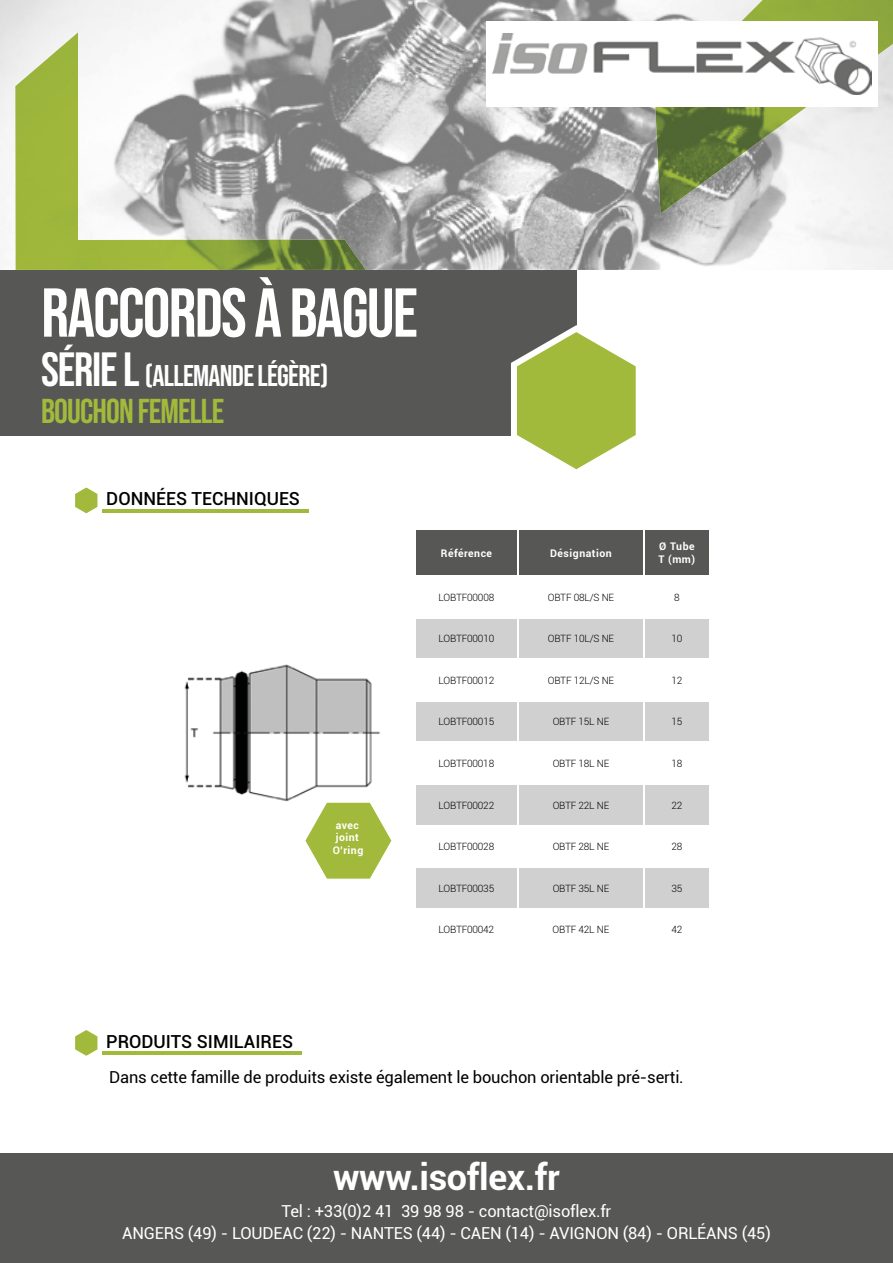
<style>
.page{position:relative;width:893px;height:1263px;background:#fff}
.page>*{position:absolute;margin:0;border:0;box-sizing:border-box;transform-origin:0 0}
.t1{font:69px "Bebas Neue";letter-spacing:-.025em;color:#fff}
.t2{font:700 36px "Roboto";letter-spacing:-.01em;color:#fff}
.t3{font:34.5px "Bebas Neue";letter-spacing:-.025em;color:#a2ba3b}
.t4{font:30px "Bebas Neue";letter-spacing:-.025em;color:#fff}
.t5{font:500 18px "Roboto";color:#000}
.t6{font:16.5px/22px "Roboto";letter-spacing:-.01em;color:#fff;text-align:center}
.t7{font:16.5px "Roboto";letter-spacing:-.01em;color:#000}
.t8{font:700 10.5px/12.6px "Roboto";letter-spacing:.05em;color:#fff}
.t9{font:300 10.05px "Roboto";letter-spacing:-.02em;color:#000}
.s1{font-size:48px}
</style>
<div class="page">
<img style="left:0;top:0;width:893px;height:270px">
<img style="left:15px;top:32px;width:351px;height:238px">
<div style="left:0;top:270px;width:576px;height:166px;background:#575756"></div>
<svg style="left:511px;top:325px;width:125px;height:145px"></svg>
<img style="left:655px;top:0;width:238px;height:214px">
<div style="left:486px;top:21px;width:392px;height:85px;background:#fff"></div>
<img style="left:492px;top:34px;width:380px;height:60px">
<div style="left:0;top:1153px;width:893px;height:110px;background:#575756"></div>
<svg style="left:75px;top:1030px;width:28px;height:26px"></svg>
<hr style="left:102px;top:1052px;width:200px;height:3px;background:#a2ba3b">
<svg style="left:75px;top:487px;width:28px;height:27px"></svg>
<hr style="left:102px;top:509px;width:206px;height:3px;background:#a2ba3b">
<img style="left:184px;top:664px;width:197px;height:138px">
<div style="left:416px;top:530px;width:293px;height:45px;background:#575756"></div>
<svg style="left:416px;top:619px;width:293px;height:289px;fill:#d0d0d0"></svg>
<hr style="left:517px;top:530px;width:2px;height:46px;background:#fff">
<hr style="left:643px;top:530px;width:1px;height:46px;background:#fff">
<hr style="left:518px;top:618px;width:1px;height:41px;background:#fff">
<hr style="left:643px;top:618px;width:1px;height:41px;background:#fff">
<hr style="left:414px;top:659px;width:104px;height:1px;background:#fff">
<hr style="left:518px;top:659px;width:126px;height:1px;background:#fff">
<hr style="left:518px;top:660px;width:1px;height:40px;background:#fff">
<hr style="left:644px;top:659px;width:67px;height:1px;background:#fff">
<hr style="left:643px;top:660px;width:1px;height:40px;background:#fff">
<hr style="left:414px;top:700px;width:104px;height:1px;background:#fff">
<hr style="left:518px;top:700px;width:126px;height:1px;background:#fff">
<hr style="left:518px;top:701px;width:1px;height:41px;background:#fff">
<hr style="left:518px;top:743px;width:1px;height:40px;background:#fff">
<hr style="left:518px;top:784px;width:1px;height:41px;background:#fff">
<hr style="left:518px;top:826px;width:1px;height:40px;background:#fff">
<hr style="left:518px;top:868px;width:1px;height:40px;background:#fff">
<hr style="left:644px;top:700px;width:67px;height:1px;background:#fff">
<hr style="left:643px;top:701px;width:1px;height:41px;background:#fff">
<hr style="left:643px;top:743px;width:1px;height:40px;background:#fff">
<hr style="left:643px;top:784px;width:1px;height:41px;background:#fff">
<hr style="left:643px;top:826px;width:1px;height:40px;background:#fff">
<hr style="left:643px;top:868px;width:1px;height:40px;background:#fff">
<hr style="left:414px;top:742px;width:104px;height:1px;background:#fff">
<hr style="left:414px;top:783px;width:104px;height:1px;background:#fff">
<hr style="left:414px;top:825px;width:104px;height:1px;background:#fff">
<hr style="left:414px;top:866px;width:104px;height:2px;background:#fff">
<hr style="left:518px;top:742px;width:126px;height:1px;background:#fff">
<hr style="left:518px;top:783px;width:126px;height:1px;background:#fff">
<hr style="left:518px;top:825px;width:126px;height:1px;background:#fff">
<hr style="left:518px;top:866px;width:126px;height:2px;background:#fff">
<hr style="left:644px;top:742px;width:67px;height:1px;background:#fff">
<hr style="left:644px;top:783px;width:67px;height:1px;background:#fff">
<hr style="left:644px;top:825px;width:67px;height:1px;background:#fff">
<hr style="left:644px;top:866px;width:67px;height:2px;background:#fff">
<svg style="left:304px;top:801px;width:88px;height:78px"></svg>
<h1 class="t1" style="left:41px;top:274px;width:378px">RACCORDS À BAGUE</h1>
<h3 class="t4" style="left:41px;top:359px;width:289px"><span class="s1">SÉRIE L</span> (ALLEMANDE LÉGÈRE)</h3>
<h3 class="t3" style="left:41px;top:392px;width:185px">BOUCHON FEMELLE</h3>
<h3 class="t5" style="left:106px;top:486px;width:195px">DONNÉES TECHNIQUES</h3>
<p class="t8" style="left:333px;top:818px;width:32px">avec joint<br>O'ring</p>
<h3 class="t5" style="left:106px;top:1028px;width:188px">PRODUITS SIMILAIRES</h3>
<p class="t8" style="left:441px;top:546px;width:53px">Référence</p>
<p class="t8" style="left:550px;top:546px;width:63px">Désignation</p>
<p class="t8" style="left:658px;top:540px;width:38px">Ø Tube<br>T (mm)</p>
<p class="t9" style="left:439px;top:590px;width:57px">LOBTF00008</p>
<p class="t9" style="left:548px;top:590px;width:68px">OBTF 08L/S NE</p>
<p class="t9" style="left:674px;top:590px;width:7px">8</p>
<p class="t9" style="left:439px;top:632px;width:57px">LOBTF00010</p>
<p class="t9" style="left:548px;top:632px;width:68px">OBTF 10L/S NE</p>
<p class="t9" style="left:671px;top:632px;width:12px">10</p>
<p class="t9" style="left:439px;top:673px;width:57px">LOBTF00012</p>
<p class="t9" style="left:548px;top:673px;width:68px">OBTF 12L/S NE</p>
<p class="t9" style="left:671px;top:673px;width:12px">12</p>
<p class="t9" style="left:439px;top:715px;width:57px">LOBTF00015</p>
<p class="t9" style="left:553px;top:715px;width:58px">OBTF 15L NE</p>
<p class="t9" style="left:671px;top:715px;width:12px">15</p>
<p class="t9" style="left:439px;top:756px;width:57px">LOBTF00018</p>
<p class="t9" style="left:553px;top:756px;width:58px">OBTF 18L NE</p>
<p class="t9" style="left:671px;top:756px;width:12px">18</p>
<p class="t9" style="left:439px;top:798px;width:57px">LOBTF00022</p>
<p class="t9" style="left:553px;top:798px;width:58px">OBTF 22L NE</p>
<p class="t9" style="left:671px;top:798px;width:12px">22</p>
<p class="t9" style="left:439px;top:839px;width:57px">LOBTF00028</p>
<p class="t9" style="left:553px;top:839px;width:58px">OBTF 28L NE</p>
<p class="t9" style="left:671px;top:839px;width:12px">28</p>
<p class="t9" style="left:439px;top:881px;width:57px">LOBTF00035</p>
<p class="t9" style="left:553px;top:881px;width:58px">OBTF 35L NE</p>
<p class="t9" style="left:671px;top:881px;width:12px">35</p>
<p class="t9" style="left:439px;top:923px;width:57px">LOBTF00042</p>
<p class="t9" style="left:553px;top:923px;width:58px">OBTF 42L NE</p>
<p class="t9" style="left:671px;top:923px;width:12px">42</p>
<h3 class="t7" style="left:109px;top:1066px;width:576px">Dans cette famille de produits existe également le bouchon orientable pré-serti.</h3>
<h2 class="t2" style="left:333px;top:1152px;width:228px">www.isoflex.fr</h2>
<h3 class="t6" style="left:122px;top:1199px;width:650px">Tel : +33(0)2 41 39 98 98 - contact@isoflex.fr<br>ANGERS (49) - LOUDEAC (22) - NANTES (44) - CAEN (14) - AVIGNON (84) - ORLÉANS (45)</h3>
</div>
